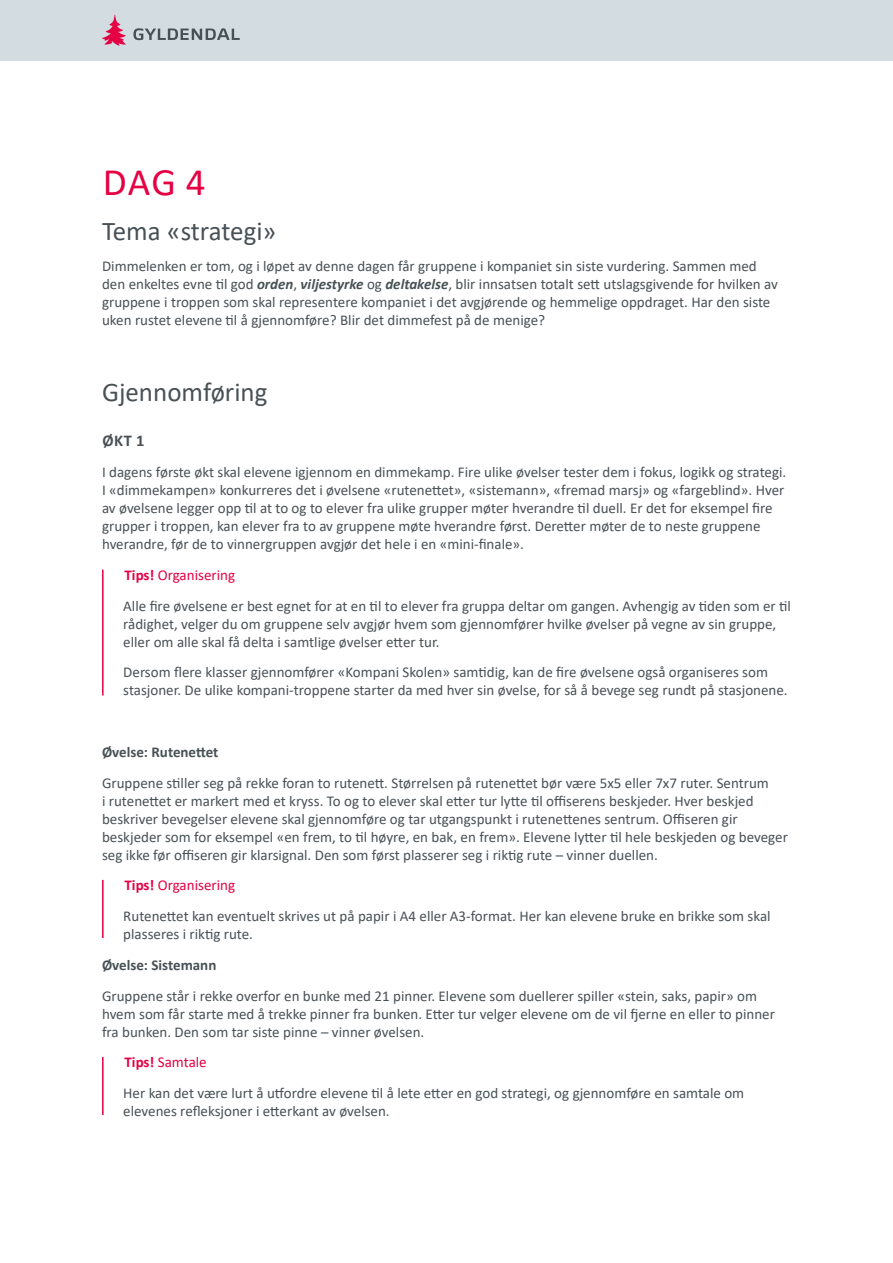
<style>
.page{position:relative;width:893px;height:1263px;background:#fff}
.page>*{position:absolute;margin:0;border:0;box-sizing:border-box;transform-origin:0 0}
.t1{font:39px "Calibri";color:#e50043}
.t2{font:27px "Calibri";color:#485156}
.t3{font:700 16.5px "Calibri";color:#485156}
.t4{font:15px/18px "Calibri";color:#485156}
.t5{font:700 15px "Calibri";color:#485156}
.s1{font-weight:700;font-style:italic}
.s2{font-weight:700;color:#e50043}
.s3{color:#e50043}
</style>
<div class="page">
<div style="left:0;top:0;width:893px;height:60px;background:#d3dce1"></div>
<svg style="left:102px;top:15px;width:24px;height:31px"></svg>
<svg style="left:133px;top:28px;width:107px;height:12px"></svg>
<hr style="left:102px;top:569px;width:2px;height:126px;background:#e50043">
<hr style="left:102px;top:880px;width:2px;height:58px;background:#e50043">
<hr style="left:102px;top:1057px;width:2px;height:58px;background:#e50043">
<h1 class="t1" style="left:103px;top:155px;width:104px">DAG 4</h1>
<h2 class="t2" style="left:102px;top:213px;width:176px">Tema «strategi»</h2>
<p class="t4" style="left:102px;top:257px;width:677px">Dimmelenken er tom, og i løpet av denne dagen får gruppene i kompaniet sin siste vurdering. Sammen med den enkeltes evne til god <span class="s1">orden</span>, <span class="s1">viljestyrke</span> og <span class="s1">deltakelse</span>, blir innsatsen totalt sett utslagsgivende for hvilken av gruppene i troppen som skal representere kompaniet i det avgjørende og hemmelige oppdraget. Har den siste uken rustet elevene til å gjennomføre? Blir det dimmefest på de menige?</p>
<h2 class="t2" style="left:102px;top:373px;width:167px">Gjennomføring</h2>
<p class="t3" style="left:102px;top:429px;width:44px">ØKT 1</p>
<p class="t4" style="left:102px;top:463px;width:686px">I dagens første økt skal elevene igjennom en dimmekamp. Fire ulike øvelser tester dem i fokus, logikk og strategi.<br>I «dimmekampen» konkurreres det i øvelsene «rutenettet», «sistemann», «fremad marsj» og «fargeblind». Hver av øvelsene legger opp til at to og to elever fra ulike grupper møter hverandre til duell. Er det for eksempel fire grupper i troppen, kan elever fra to av gruppene møte hverandre først. Deretter møter de to neste gruppene hverandre, før de to vinnergruppen avgjør det hele i en «mini-finale».</p>
<p class="t4" style="left:123px;top:559px;width:669px;line-height:30.8px"><span class="s2">Tips!</span> <span class="s3">Organisering<br></span>Alle fire øvelsene er best egnet for at en til to elever fra gruppa deltar om gangen. Avhengig av tiden som er til</p>
<p class="t4" style="left:123px;top:614px;width:654px">rådighet, velger du om gruppene selv avgjør hvem som gjennomfører hvilke øvelser på vegne av sin gruppe, eller om alle skal få delta i samtlige øvelser etter tur.</p>
<p class="t4" style="left:123px;top:663px;width:666px">Dersom flere klasser gjennomfører «Kompani Skolen» samtidig, kan de fire øvelsene også organiseres som stasjoner. De ulike kompani-troppene starter da med hver sin øvelse, for så å bevege seg rundt på stasjonene.</p>
<p class="t5" style="left:102px;top:741px;width:118px">Øvelse: Rutenettet</p>
<p class="t4" style="left:102px;top:773px;width:687px">Gruppene stiller seg på rekke foran to rutenett. Størrelsen på rutenettet bør være 5x5 eller 7x7 ruter. Sentrum<br>i rutenettet er markert med et kryss. To og to elever skal etter tur lytte til offiserens beskjeder. Hver beskjed beskriver bevegelser elevene skal gjennomføre og tar utgangspunkt i rutenettenes sentrum. Offiseren gir beskjeder som for eksempel «en frem, to til høyre, en bak, en frem». Elevene lytter til hele beskjeden og beveger seg ikke før offiseren gir klarsignal. Den som først plasserer seg i riktig rute – vinner duellen.</p>
<p class="t4" style="left:123px;top:870px;width:649px;line-height:30.8px"><span class="s2">Tips!</span> <span class="s3">Organisering<br></span>Rutenettet kan eventuelt skrives ut på papir i A4 eller A3-format. Her kan elevene bruke en brikke som skal</p>
<p class="t4" style="left:123px;top:925px;width:131px">plasseres i riktig rute.</p>
<p class="t5" style="left:102px;top:954px;width:116px">Øvelse: Sistemann</p>
<p class="t4" style="left:102px;top:986px;width:674px">Gruppene står i rekke overfor en bunke med 21 pinner. Elevene som duellerer spiller «stein, saks, papir» om hvem som får starte med å trekke pinner fra bunken. Etter tur velger elevene om de vil fjerne en eller to pinner fra bunken. Den som tar siste pinne – vinner øvelsen.</p>
<p class="t4" style="left:123px;top:1047px;width:622px;line-height:30.8px"><span class="s2">Tips!</span> <span class="s3">Samtale<br></span>Her kan det være lurt å utfordre elevene til å lete etter en god strategi, og gjennomføre en samtale om</p>
<p class="t4" style="left:123px;top:1102px;width:268px">elevenes refleksjoner i etterkant av øvelsen.</p>
</div>
